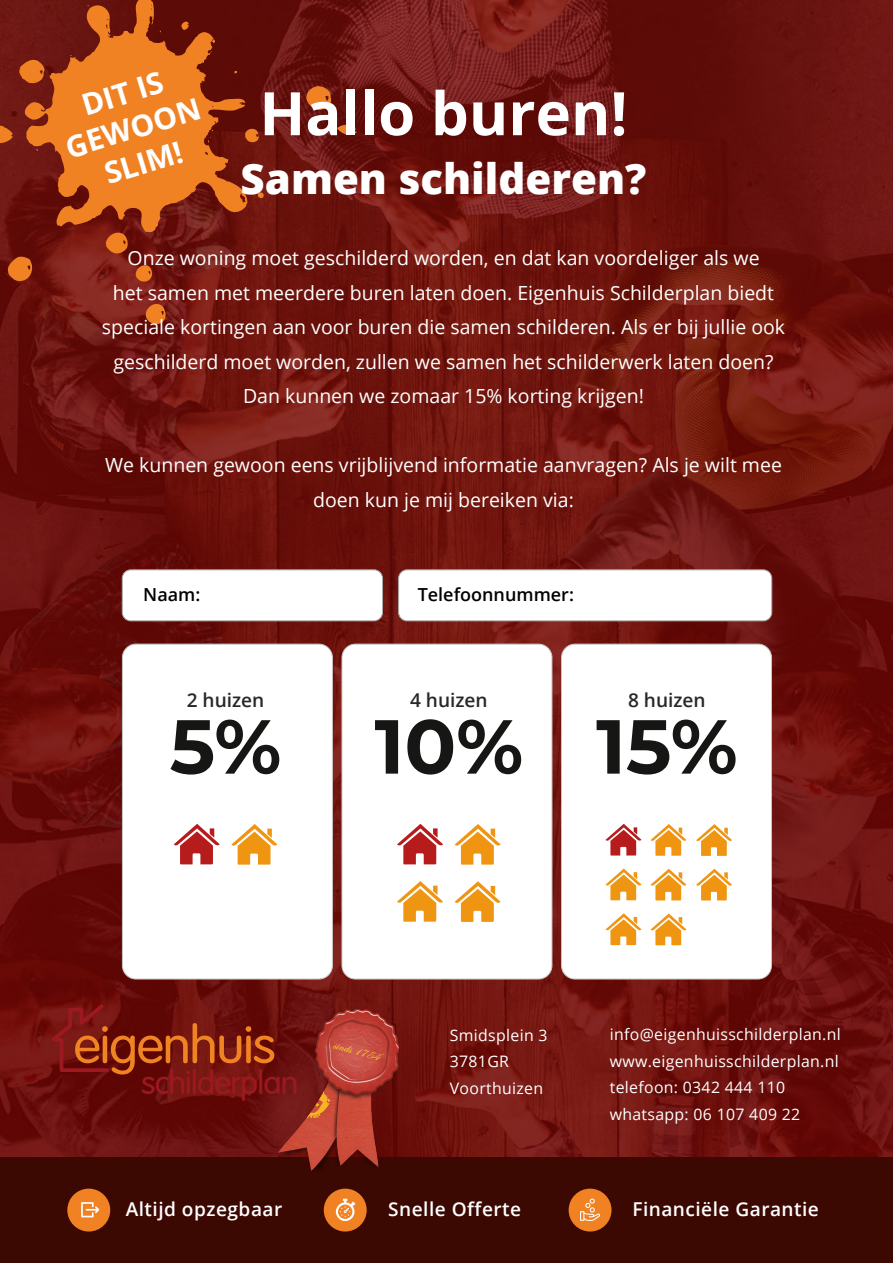
<style>
.page{position:relative;width:893px;height:1263px;background:#fff}
.page>*{position:absolute;margin:0;border:0;box-sizing:border-box;transform-origin:0 0}
.t1{font:700 76.35px "Montserrat";color:#161615}
.t2{font:700 60px "Open Sans";color:#fff}
.t3{font:300 52.05px "VAG Rounded";letter-spacing:-.025em;color:#f08322}
.t4{font:800 42px "Open Sans";color:#fff}
.t5{font:300 32.55px "VAG Rounded";letter-spacing:-.025em;color:#9d1921}
.t6{font:700 30px "Open Sans";color:#fff}
.t7{font:19.5px/34.5px "Open Sans";color:#fff;text-align:center}
.t8{font:600 19.05px "Open Sans";letter-spacing:.025em;color:#fff}
.t9{font:600 19.05px "Open Sans";color:#282828}
.t10{font:600 18px "Open Sans";color:#000}
.t11{font:15.9px "Open Sans";letter-spacing:.02em;color:#fff}
</style>
<div class="page">
<img style="left:0;top:0;width:893px;height:1157px">
<div style="left:0;top:1157px;width:893px;height:106px;background:#3c0802"></div>
<div style="left:569px;top:1188px;width:42px;height:43px;background:#f08223;border-radius:50%"></div>
<svg style="left:580px;top:1198px;width:20px;height:23px"></svg>
<div style="left:324px;top:1188px;width:43px;height:43px;background:#f08223;border-radius:50%"></div>
<svg style="left:336px;top:1199px;width:19px;height:22px"></svg>
<div style="left:67px;top:1188px;width:43px;height:43px;background:#f08223;border-radius:50%"></div>
<svg style="left:81px;top:1202px;width:18px;height:15px"></svg>
<svg style="left:52px;top:1004px;width:59px;height:70px;background:#781311"></svg>
<img style="left:266px;top:1000px;width:133px;height:189px">
<svg style="left:19px;top:57px;width:4px;height:28px"></svg>
<svg style="left:306px;top:86px;width:25px;height:24px"></svg>
<svg style="left:337px;top:123px;width:20px;height:16px"></svg>
<svg style="left:257px;top:191px;width:9px;height:8px"></svg>
<svg style="left:106px;top:232px;width:23px;height:22px"></svg>
<svg style="left:8px;top:256px;width:28px;height:26px"></svg>
<svg style="left:133px;top:260px;width:22px;height:24px"></svg>
<svg style="left:144px;top:303px;width:22px;height:23px"></svg>
<svg style="left:23px;top:0;width:224px;height:232px;background:#b14f19"></svg>
<svg style="left:181px;top:19px;width:8px;height:11px"></svg>
<svg style="left:0;top:124px;width:13px;height:21px"></svg>
<svg style="left:245px;top:127px;width:15px;height:17px"></svg>
<svg style="left:149px;top:20px;width:4px;height:10px"></svg>
<div style="left:122px;top:570px;width:260px;height:51px;background:#fff;border-radius:9px"></div>
<div style="left:122px;top:569px;width:261px;height:52px;border:1px solid #aaa;border-radius:9px"></div>
<div style="left:399px;top:570px;width:373px;height:51px;background:#fff;border-radius:9px"></div>
<div style="left:398px;top:569px;width:374px;height:52px;border:1px solid #aaa;border-radius:9px"></div>
<div style="left:122px;top:644px;width:210px;height:335px;background:#fff;border-radius:14px"></div>
<div style="left:122px;top:644px;width:211px;height:335px;border:1px solid #c6c6c6;border-radius:14px"></div>
<div style="left:342px;top:644px;width:210px;height:335px;background:#fff;border-radius:14px"></div>
<div style="left:341px;top:644px;width:211px;height:335px;border:1px solid #c6c6c6;border-radius:14px"></div>
<div style="left:561px;top:644px;width:210px;height:335px;background:#fff;border-radius:14px"></div>
<div style="left:561px;top:644px;width:211px;height:335px;border:1px solid #c6c6c6;border-radius:14px"></div>
<svg style="left:231px;top:824px;width:46px;height:41px"></svg>
<svg style="left:174px;top:824px;width:46px;height:40px"></svg>
<svg style="left:455px;top:824px;width:46px;height:41px"></svg>
<svg style="left:397px;top:824px;width:46px;height:40px"></svg>
<svg style="left:455px;top:881px;width:46px;height:41px"></svg>
<svg style="left:397px;top:881px;width:46px;height:41px"></svg>
<svg style="left:651px;top:824px;width:35px;height:32px"></svg>
<svg style="left:606px;top:824px;width:35px;height:31px"></svg>
<svg style="left:651px;top:869px;width:35px;height:31px"></svg>
<svg style="left:606px;top:868px;width:35px;height:32px"></svg>
<svg style="left:651px;top:913px;width:35px;height:32px"></svg>
<svg style="left:606px;top:913px;width:35px;height:32px"></svg>
<svg style="left:696px;top:869px;width:36px;height:31px"></svg>
<svg style="left:696px;top:824px;width:36px;height:32px"></svg>
<p class="t6" style="left:76px;top:85px;width:85px;rotate:-17deg">DIT IS</p>
<p class="t6" style="left:60px;top:128px;width:141px;rotate:-17deg">GEWOON</p>
<p class="t6" style="left:99px;top:154px;width:82px;rotate:-17deg">SLIM!</p>
<p class="t2" style="left:259px;top:71px;width:370px">Hallo buren!</p>
<p class="t4" style="left:241px;top:146px;width:407px">Samen schilderen?</p>
<p class="t7" style="left:102px;top:241px;width:685px">Onze woning moet geschilderd worden, en dat kan voordeliger als we<br>het samen met meerdere buren laten doen. Eigenhuis Schilderplan biedt speciale kortingen aan voor buren die samen schilderen. Als er bij jullie ook geschilderd moet worden, zullen we samen het schilderwerk laten doen?<br>Dan kunnen we zomaar 15% korting krijgen!</p>
<p class="t7" style="left:105px;top:448px;width:678px">We kunnen gewoon eens vrijblijvend informatie aanvragen? Als je wilt mee doen kun je mij bereiken via:</p>
<p class="t10" style="left:143px;top:582px;width:59px">Naam:</p>
<p class="t10" style="left:418px;top:582px;width:158px">Telefoonnummer:</p>
<p class="t9" style="left:187px;top:687px;width:79px">2 huizen</p>
<p class="t1" style="left:170px;top:691px;width:113px">5%</p>
<p class="t9" style="left:410px;top:687px;width:79px">4 huizen</p>
<p class="t1" style="left:374px;top:691px;width:150px">10%</p>
<p class="t9" style="left:628px;top:687px;width:79px">8 huizen</p>
<p class="t1" style="left:596px;top:691px;width:143px">15%</p>
<p class="t3" style="left:74px;top:1015px;width:203px">eigenhuis</p>
<p class="t5" style="left:141px;top:1064px;width:159px">schilderplan</p>
<p class="t11" style="left:450px;top:1024px;width:99px">Smidsplein 3</p>
<p class="t11" style="left:450px;top:1050px;width:61px">3781GR</p>
<p class="t11" style="left:450px;top:1077px;width:95px">Voorthuizen</p>
<p class="t11" style="left:610px;top:1024px;width:233px">info@eigenhuisschilderplan.nl</p>
<p class="t11" style="left:610px;top:1050px;width:231px">www.eigenhuisschilderplan.nl</p>
<p class="t11" style="left:610px;top:1076px;width:177px">telefoon: 0342 444 110</p>
<p class="t11" style="left:610px;top:1103px;width:192px">whatsapp: 06 107 409 22</p>
<p class="t8" style="left:126px;top:1196px;width:158px">Altijd opzegbaar</p>
<p class="t8" style="left:388px;top:1196px;width:134px">Snelle Offerte</p>
<p class="t8" style="left:632px;top:1196px;width:188px">Financiële Garantie</p>
</div>
